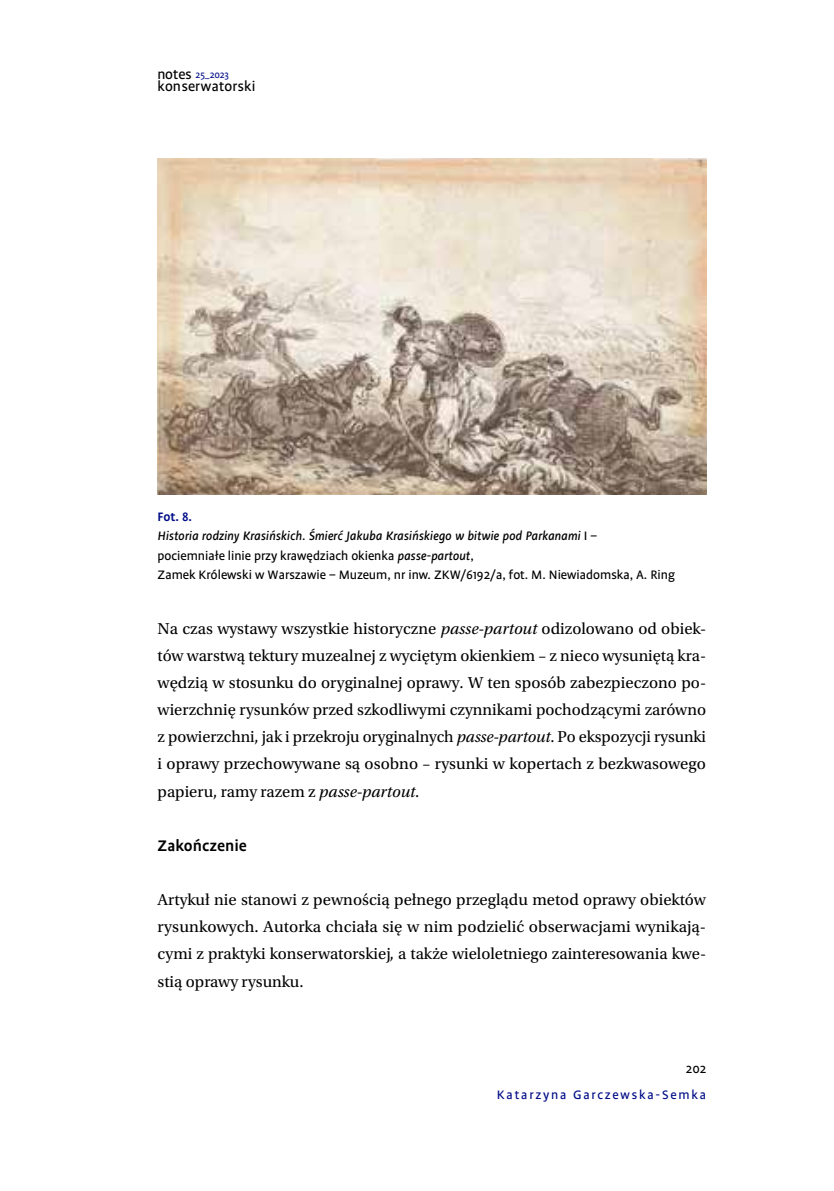
<style>
.page{position:relative;width:834px;height:1191px;background:#fff}
.page>*{position:absolute;margin:0;border:0;box-sizing:border-box;transform-origin:0 0}
.t1{font:700 17.5px "Zaluski";color:#000}
.t2{font:16.62px/27.1px "Utopia Pl";color:#000;text-align:justify}
.t3{font:15.75px "Zaluski";letter-spacing:.02em;color:#000}
.t4{font:14px/19.2px "Zaluski";color:#000}
.t5{font:14px "Zaluski";letter-spacing:.13em;color:#000c87}
.t6{font:10.5px "Zaluski";letter-spacing:-.02em;color:#000c87}
.s1{font-size:15.75px;color:#000}
.s2{font-weight:700;color:#000c87}
.s3{font-style:italic}
</style>
<div class="page">
<img style="left:158px;top:159px;width:548px;height:336px">
<p class="t6" style="left:158px;top:69px;width:73px"><span class="s1">notes</span> 25_2023</p>
<p class="t3" style="left:158px;top:78px;width:99px">konserwatorski</p>
<p class="t4" style="left:158px;top:507px;width:518px"><span class="s2">Fot. 8.<br></span><span class="s3">Historia rodziny Krasińskich</span>. <span class="s3">Śmierć Jakuba Krasińskiego w bitwie pod Parkanami</span> I –<br>pociemniałe linie przy krawędziach okienka <span class="s3">passe-partout</span>,<br>Zamek Królewski w Warszawie – Muzeum, nr inw. ZKW/6192/a, fot. M. Niewiadomska, A. Ring</p>
<p class="t2" style="left:158px;top:615px;width:550px">Na czas wystawy wszystkie historyczne <span class="s3">passe-partout</span> odizolowano od obiek&shy;tów warstwą tektury muzealnej z wyciętym okienkiem – z nieco wysuniętą kra&shy;wędzią w stosunku do oryginalnej oprawy. W ten sposób zabezpieczono po&shy;wierzchnię rysunków przed szkodliwymi czynnikami pochodzącymi zarówno z powierzchni, jak i przekroju oryginalnych <span class="s3">passe-partout</span>. Po ekspozycji rysunki i oprawy przechowywane są osobno – rysunki w kopertach z bezkwasowego papieru, ramy razem z <span class="s3">passe-partout</span>.</p>
<p class="t1" style="left:158px;top:836px;width:91px">Zakończenie</p>
<p class="t2" style="left:158px;top:886px;width:550px">Artykuł nie stanowi z pewnością pełnego przeglądu metod oprawy obiektów rysunkowych. Autorka chciała się w nim podzielić obserwacjami wynikają&shy;cymi z praktyki konserwatorskiej, a także wieloletniego zainteresowania kwe&shy;stią oprawy rysunku.</p>
<p class="t4" style="left:685px;top:1059px;width:22px">202</p>
<p class="t5" style="left:497px;top:1087px;width:211px">Katarzyna Garczewska-Semka</p>
</div>
